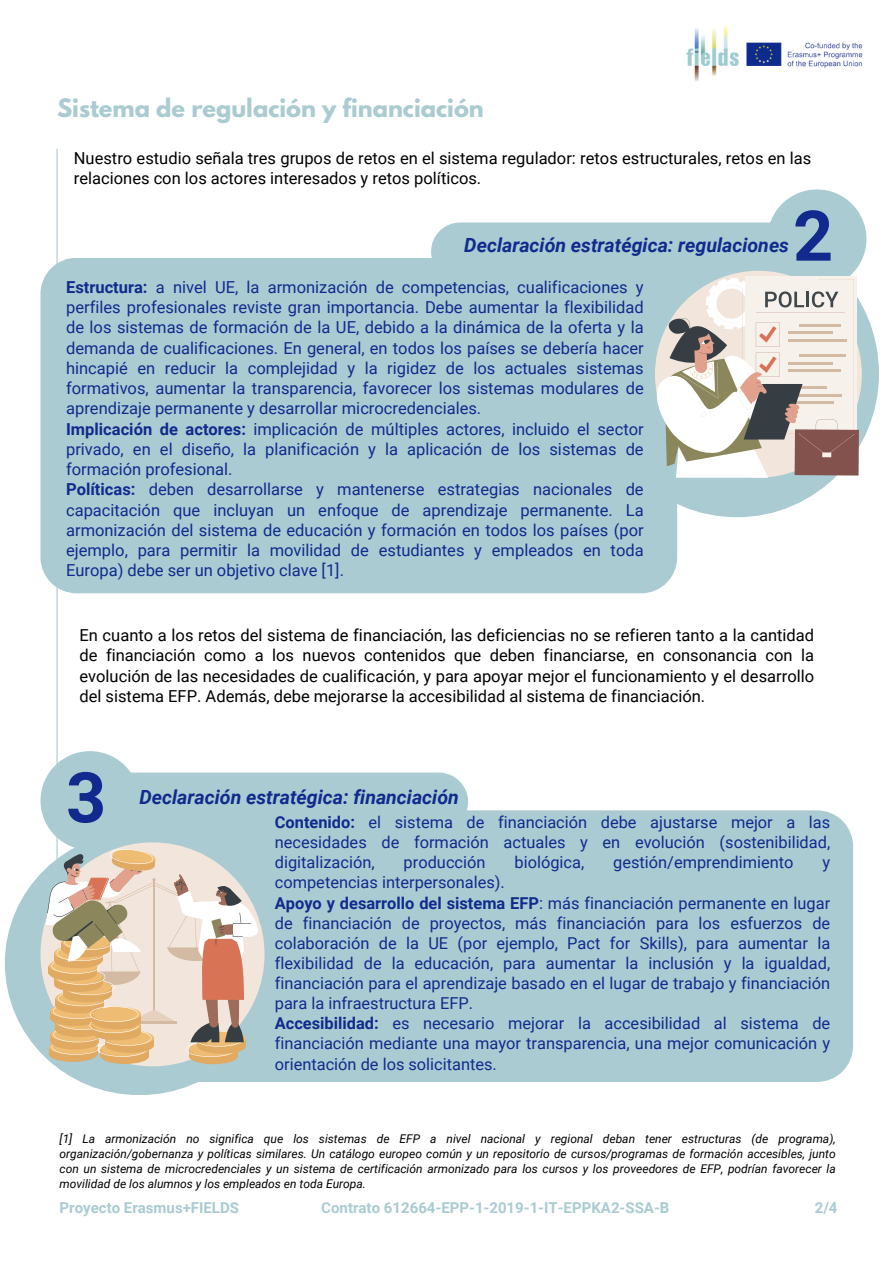
<style>
.page{position:relative;width:894px;height:1264px;background:#fff}
.page>*{position:absolute;margin:0;border:0;box-sizing:border-box;transform-origin:0 0}
.t1{font:700 70.05px "Roboto";color:#122a8d}
.t2{font:700 22.5px "League Spartan";color:#a9cbd1}
.t3{font:italic 700 19.5px "Roboto";color:#122a8d}
.t4{font:16.5px/20.2px "Roboto";color:#122a8d}
.t5{font:16.5px/20.2px "Roboto";color:#000;text-align:justify}
.t6{font:16.35px/20.1px "Roboto";color:#122a8d;text-align:justify}
.t7{font:700 15px "Roboto";color:#a9cbd1}
.t8{font:italic 12px/15px "Roboto";color:#000;text-align:justify}
.s1{font-weight:700}
</style>
<div class="page">
<div style="left:594px;top:230px;width:284px;height:287px;background:#a9cbd1;border-radius:50%"></div>
<hr style="left:56px;top:149px;width:2px;height:869px;background:#a9cbd1">
<div style="left:40px;top:258px;width:637px;height:335px;background:#a9cbd1"></div>
<div style="left:767px;top:189px;width:99px;height:99px;background:#a9cbd1;border-radius:50%"></div>
<div style="left:91px;top:772px;width:377px;height:59px;background:#a9cbd1;border-radius:29px"></div>
<div style="left:5px;top:831px;width:269px;height:264px;background:#a9cbd1;border-radius:50%"></div>
<div style="left:81px;top:810px;width:771px;height:271px;background:#a9cbd1"></div>
<div style="left:40px;top:751px;width:99px;height:99px;background:#a9cbd1;border-radius:50%"></div>
<img style="left:686px;top:25px;width:177px;height:57px">
<div style="left:40px;top:842px;width:224px;height:224px;background:#f2e6dc;border-radius:50%"></div>
<div style="left:49px;top:1046px;width:48px;height:15px;background:#e0aa63;border-radius:50%"></div>
<div style="left:101px;top:1048px;width:48px;height:15px;background:#e0aa63;border-radius:50%"></div>
<div style="left:189px;top:1048px;width:48px;height:16px;background:#e0aa63;border-radius:50%"></div>
<svg style="left:46px;top:848px;width:215px;height:209px"></svg>
<svg style="left:431px;top:222px;width:427px;height:255px"></svg>
<p class="t2" style="left:57px;top:97px;width:428px">Sistema de regulación y financiación</p>
<p class="t5" style="left:74px;top:148px;width:738px">Nuestro estudio señala tres grupos de retos en el sistema regulador: retos estructurales, retos en las relaciones con los actores interesados y retos políticos.</p>
<h2 class="t1" style="left:792px;top:196px;width:42px">2</h2>
<p class="t3" style="left:464px;top:234px;width:326px">Declaración estratégica: regulaciones</p>
<h4 class="t4" style="left:66px;top:277px;width:579px"><span class="s1">Estructura:</span> a nivel UE, la armonización de competencias, cualificaciones y perfiles profesionales reviste gran importancia. Debe aumentar la flexibilidad de los sistemas de formación de la UE, debido a la dinámica de la oferta y la demanda de cualificaciones. En general, en todos los países se debería hacer hincapié en reducir la complejidad y la rigidez de los actuales sistemas formativos, aumentar la transparencia, favorecer los sistemas modulares de aprendizaje permanente y desarrollar microcredenciales.<br><span class="s1">Implicación de actores:</span> implicación de múltiples actores, incluido el sector privado, en el diseño, la planificación y la aplicación de los sistemas de formación profesional.<br><span class="s1">Políticas:</span> deben desarrollarse y mantenerse estrategias nacionales de capacitación que incluyan un enfoque de aprendizaje permanente. La armonización del sistema de educación y formación en todos los países (por ejemplo, para permitir la movilidad de estudiantes y empleados en toda Europa) debe ser un objetivo clave [1].</h4>
<p class="t5" style="left:79px;top:625px;width:736px">En cuanto a los retos del sistema de financiación, las deficiencias no se refieren tanto a la cantidad de financiación como a los nuevos contenidos que deben financiarse, en consonancia con la evolución de las necesidades de cualificación, y para apoyar mejor el funcionamiento y el desarrollo del sistema EFP. Además, debe mejorarse la accesibilidad al sistema de financiación.</p>
<p class="t1" style="left:66px;top:757px;width:42px">3</p>
<h4 class="t3" style="left:139px;top:786px;width:321px">Declaración estratégica: financiación</h4>
<h4 class="t6" style="left:275px;top:812px;width:556px"><span class="s1">Contenido:</span> el sistema de financiación debe ajustarse mejor a las necesidades de formación actuales y en evolución (sostenibilidad, digitalización,</h4>
<h4 class="t6" style="left:403px;top:852px;width:83px">producción</h4>
<h4 class="t6" style="left:514px;top:852px;width:71px">biológica,</h4>
<h4 class="t6" style="left:613px;top:852px;width:182px">gestión/emprendimiento</h4>
<h4 class="t6" style="left:822px;top:852px;width:9px">y</h4>
<h4 class="t6" style="left:275px;top:872px;width:556px;text-align:left">competencias interpersonales).<br><span class="s1">Apoyo y desarrollo del sistema EFP</span>: más financiación permanente en lugar de financiación de proyectos, más financiación para los esfuerzos de colaboración de la UE (por ejemplo, Pact for Skills), para aumentar la flexibilidad de la educación, para aumentar la inclusión y la igualdad, financiación para el aprendizaje basado en el lugar de trabajo y financiación para la infraestructura EFP.<br><span class="s1">Accesibilidad:</span> es necesario mejorar la accesibilidad al sistema de financiación mediante una mayor transparencia, una mejor comunicación y orientación de los solicitantes.</h4>
<p class="t8" style="left:60px;top:1130px;width:777px">[1] La armonización no significa que los sistemas de EFP a nivel nacional y regional deban tener estructuras (de programa), organización/gobernanza y políticas similares. Un catálogo europeo común y un repositorio de cursos/programas de formación accesibles, junto con un sistema de microcredenciales y un sistema de certificación armonizado para los cursos y los proveedores de EFP, podrían favorecer la movilidad de los alumnos y los empleados en toda Europa.</p>
<h2 class="t7" style="left:60px;top:1199px;width:181px">Proyecto Erasmus+FIELDS</h2>
<h2 class="t7" style="left:321px;top:1199px;width:349px">Contrato 612664-EPP-1-2019-1-IT-EPPKA2-SSA-B</h2>
<h4 class="t7" style="left:814px;top:1199px;width:24px">2/4</h4>
</div>
